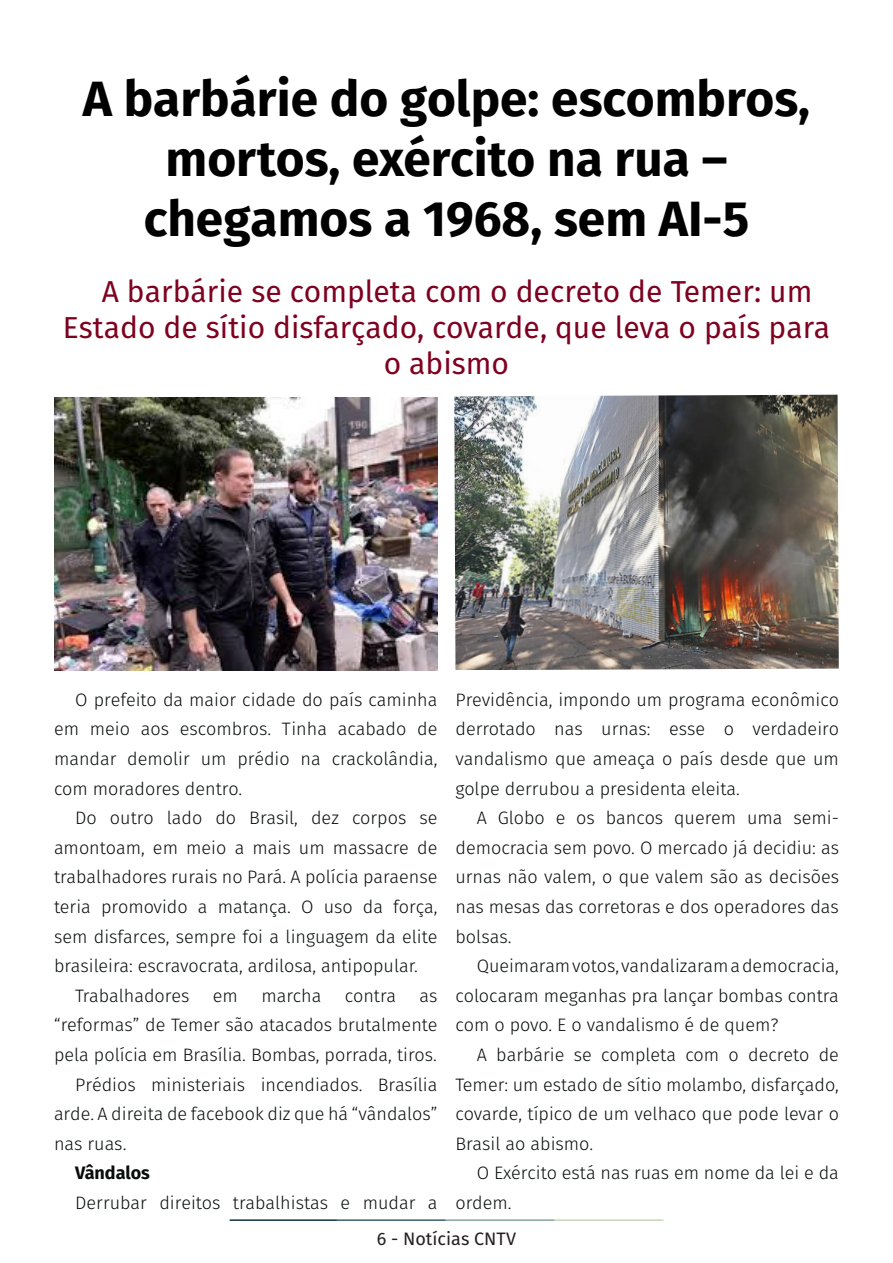
<style>
.page{position:relative;width:893px;height:1263px;background:#fff}
.page>*{position:absolute;margin:0;border:0;box-sizing:border-box;transform-origin:0 0}
.t1{font:700 49.5px/60px "Fira Sans";color:#000001;text-align:center}
.t2{font:30.3px "Fira Sans";color:#7e0220}
.t3{font:300 18px/29.5px "Fira Sans";color:#080d0b;text-align:justify}
.t4{font:18px "Fira Sans";color:#231f20}
.t5{font:700 18px "Fira Sans";color:#080d0b}
</style>
<div class="page">
<hr style="left:230px;top:1219px;width:107px;height:2px;background:#0e323f">
<hr style="left:337px;top:1219px;width:109px;height:2px;background:#3a5f6d">
<hr style="left:446px;top:1219px;width:109px;height:2px;background:#87a59a">
<hr style="left:555px;top:1219px;width:108px;height:2px;background:#c6d5b7">
<img style="left:54px;top:397px;width:383px;height:273px">
<img style="left:454px;top:395px;width:385px;height:275px">
<p class="t1" style="left:83px;top:65px;width:729px">A barbárie do golpe: escombros, mortos, exército na rua – chegamos a 1968, sem AI-5</p>
<p class="t2" style="left:102px;top:268px;width:712px">A barbárie se completa com o decreto de Temer: um</p>
<p class="t2" style="left:63px;top:304px;width:769px">Estado de sítio disfarçado, covarde, que leva o país para</p>
<p class="t2" style="left:384px;top:340px;width:127px">o abismo</p>
<p class="t3" style="left:54px;top:685px;width:385px;text-indent:21px">O prefeito da maior cidade do país caminha em meio aos escombros. Tinha acabado de mandar demolir um prédio na crackolândia, com moradores dentro.</p>
<p class="t3" style="left:54px;top:803px;width:385px;text-indent:21px">Do outro lado do Brasil, dez corpos se amontoam, em meio a mais um massacre de trabalhadores rurais no Pará. A polícia paraense teria promovido a matança. O uso da força, sem disfarces, sempre foi a linguagem da elite brasileira: escravocrata, ardilosa, antipopular.</p>
<p class="t3" style="left:75px;top:981px;width:116px">Trabalhadores</p>
<p class="t3" style="left:213px;top:981px;width:27px">em</p>
<p class="t3" style="left:261px;top:981px;width:62px">marcha</p>
<p class="t3" style="left:345px;top:981px;width:53px">contra</p>
<p class="t3" style="left:54px;top:981px;width:385px;text-indent:365px">as “reformas” de Temer são atacados brutalmente pela polícia em Brasília. Bombas, porrada, tiros.</p>
<p class="t3" style="left:54px;top:1069px;width:385px;text-indent:21px">Prédios ministeriais incendiados. Brasília arde. A direita de facebook diz que há “vândalos” nas ruas.</p>
<p class="t5" style="left:75px;top:1158px;width:76px">Vândalos</p>
<p class="t3" style="left:75px;top:1188px;width:364px">Derrubar direitos trabalhistas e mudar a</p>
<p class="t3" style="left:455px;top:685px;width:385px">Previdência, impondo um programa econômico derrotado nas urnas: esse o verdadeiro vandalismo que ameaça o país desde que um golpe derrubou a presidenta eleita.</p>
<p class="t3" style="left:455px;top:803px;width:385px;text-indent:21px">A Globo e os bancos querem uma semi&shy;democracia sem povo. O mercado já decidiu: as urnas não valem, o que valem são as decisões nas mesas das corretoras e dos operadores das bolsas.</p>
<p class="t3" style="left:455px;top:951px;width:385px;text-indent:21px">Queimaram votos, vandalizaram a democracia, colocaram meganhas pra lançar bombas contra com o povo. E o vandalismo é de quem?</p>
<p class="t3" style="left:455px;top:1040px;width:385px;text-indent:21px">A barbárie se completa com o decreto de Temer: um estado de sítio molambo, disfarçado, covarde, típico de um velhaco que pode levar o Brasil ao abismo.</p>
<p class="t3" style="left:455px;top:1158px;width:385px;text-indent:21px">O Exército está nas ruas em nome da lei e da ordem.</p>
<p class="t4" style="left:377px;top:1225px;width:141px">6 - Notícias CNTV</p>
</div>
